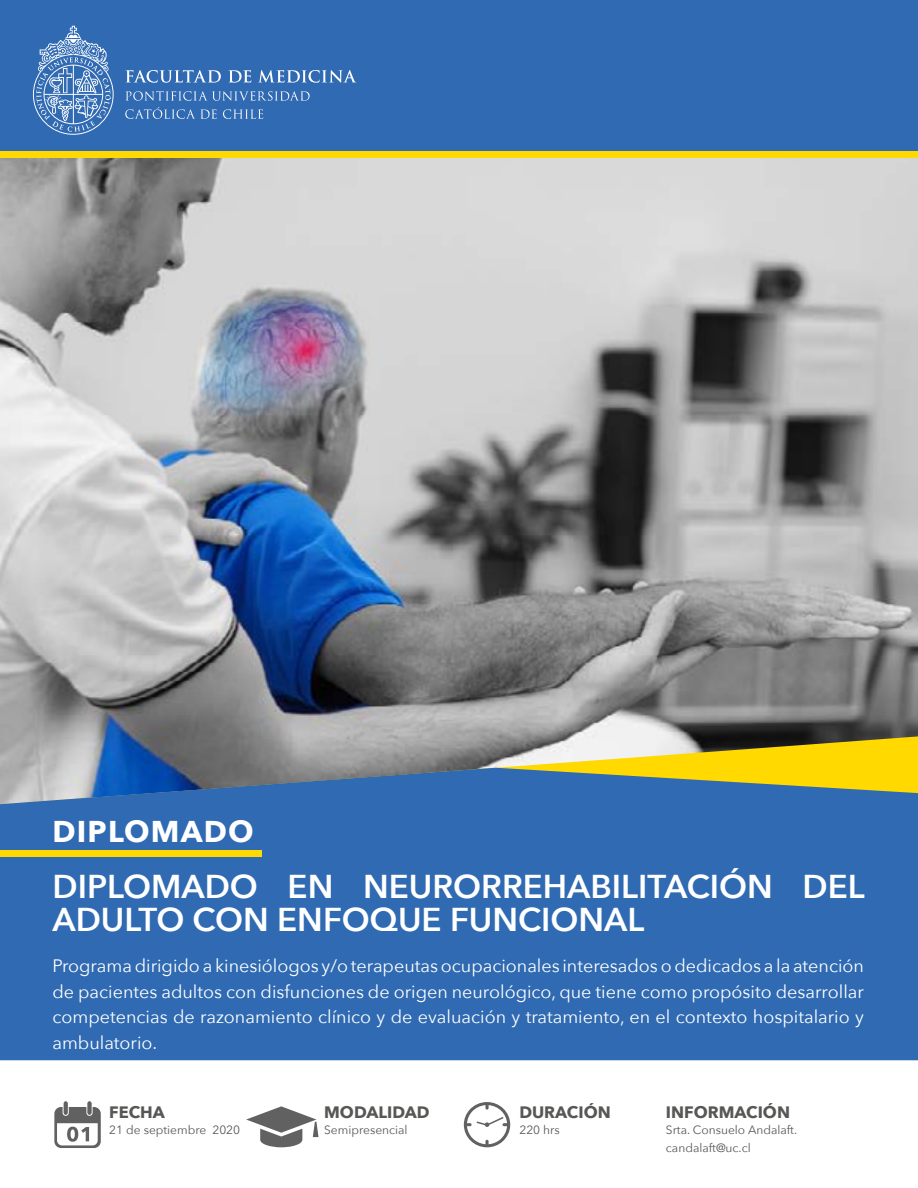
<style>
.page{position:relative;width:918px;height:1188px;background:#fff}
.page>*{position:absolute;margin:0;border:0;box-sizing:border-box;transform-origin:0 0}
.t1{font:600 33px/33px "Avenir Next";color:#fff}
.t2{font:700 30px "Avenir Next";letter-spacing:.04em;color:#fff}
.t3{font:18px/25.5px "Avenir Next";color:#fff;text-align:justify}
.t4{font:700 16.5px "Avenir Next";color:#575756}
.t5{font:12px/18px "Avenir Next";color:#575756}
</style>
<div class="page">
<img style="left:0;top:158px;width:918px;height:578px">
<div style="left:0;top:0;width:918px;height:153px;background:#306ab2"></div>
<svg style="left:33px;top:26px;width:81px;height:109px"></svg>
<svg style="left:126px;top:70px;width:95px;height:13px"></svg>
<svg style="left:228px;top:70px;width:23px;height:13px"></svg>
<svg style="left:258px;top:70px;width:98px;height:13px"></svg>
<svg style="left:126px;top:91px;width:184px;height:10px"></svg>
<svg style="left:125px;top:107px;width:92px;height:12px"></svg>
<svg style="left:223px;top:109px;width:40px;height:10px"></svg>
<div style="left:0;top:151px;width:918px;height:7px;background:#ffd900"></div>
<svg style="left:0;top:736px;width:918px;height:32px;background:#a7a276"></svg>
<div style="left:0;top:768px;width:918px;height:292px;background:#2f6ab2"></div>
<svg style="left:64px;top:1101px;width:4px;height:14px"></svg>
<hr style="left:88px;top:1101px;width:3px;height:14px;background:#616161;border-radius:2px">
<svg style="left:54px;top:1107px;width:47px;height:41px"></svg>
<svg style="left:246px;top:1106px;width:73px;height:41px"></svg>
<svg style="left:464px;top:1102px;width:46px;height:45px"></svg>
<div style="left:0;top:850px;width:261px;height:7px;background:#ffd900"></div>
<h2 class="t2" style="left:52px;top:805px;width:203px">DIPLOMADO</h2>
<h1 class="t1" style="left:52px;top:869px;width:814px">DIPLOMADO EN NEURORREHABILITACIÓN DEL<br>ADULTO CON ENFOQUE FUNCIONAL</h1>
<p class="t3" style="left:52px;top:953px;width:813px">Programa dirigido a kinesiólogos y/o terapeutas ocupacionales interesados o dedicados a la atención de pacientes adultos con disfunciones de origen neurológico, que tiene como propósito desarrollar competencias de razonamiento clínico y de evaluación y tratamiento, en el contexto hospitalario y ambulatorio.</p>
<p class="t4" style="left:324px;top:1098px;width:107px">MODALIDAD</p>
<p class="t4" style="left:519px;top:1098px;width:93px">DURACIÓN</p>
<p class="t4" style="left:666px;top:1098px;width:126px">INFORMACIÓN</p>
<p class="t4" style="left:109px;top:1098px;width:57px">FECHA</p>
<p class="t5" style="left:109px;top:1121px;width:132px">21 de septiembre 2020</p>
<p class="t5" style="left:324px;top:1121px;width:85px">Semipresencial</p>
<p class="t5" style="left:519px;top:1121px;width:42px">220 hrs</p>
<p class="t5" style="left:666px;top:1121px;width:133px">Srta. Consuelo Andalaft. candalaft@uc.cl</p>
</div>
